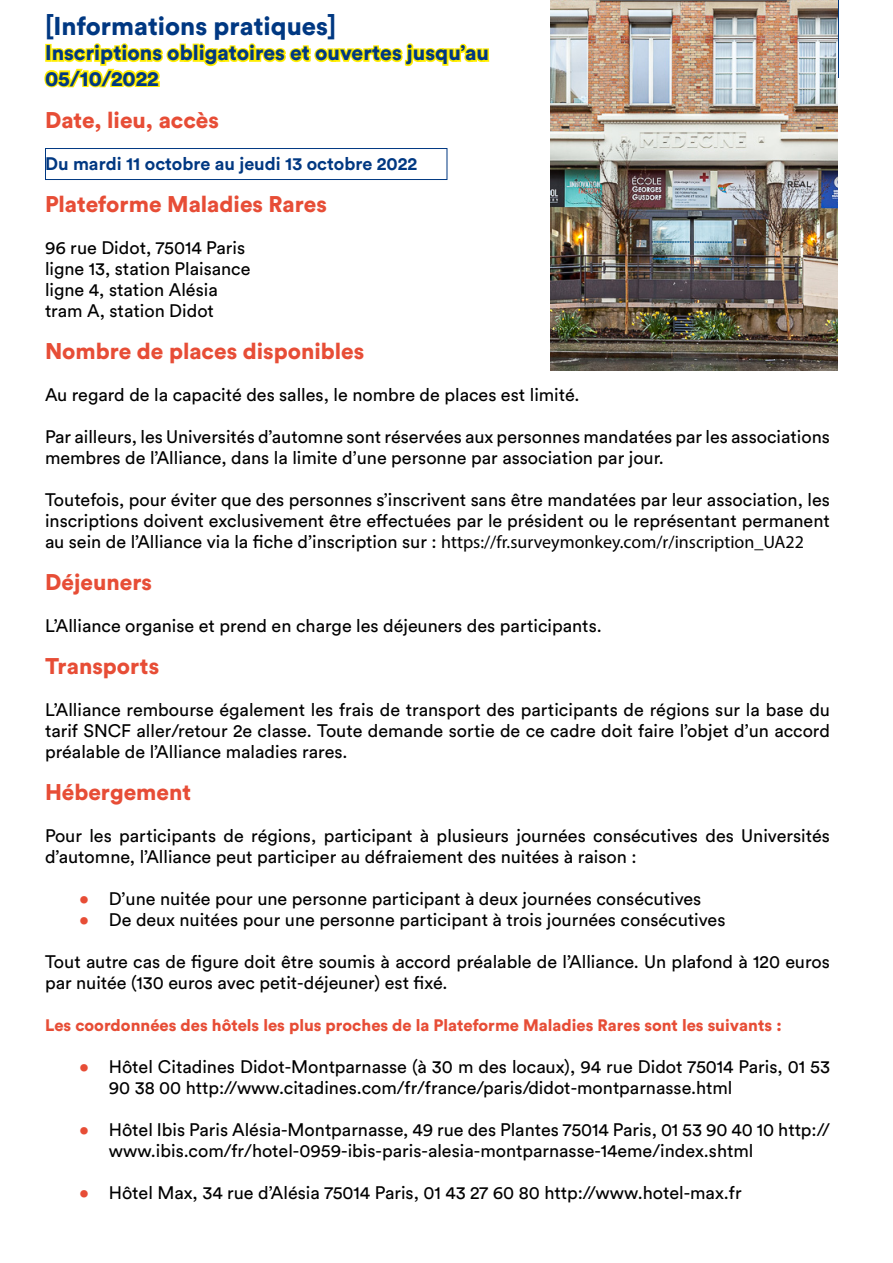
<style>
.page{position:relative;width:893px;height:1263px;background:#fff}
.page>*{position:absolute;margin:0;border:0;box-sizing:border-box;transform-origin:0 0}
.t1{font:900 25.5px "Circular Std";color:#003882}
.t2{font:900 22.5px "Circular Std";color:#e74d36}
.t3{font:900 21px/25.2px "Circular Std";color:#003882}
.t4{font:18px/21px "Circular Std";color:#000}
.t5{font:18px "Myriad Pro";color:#000}
.t6{font:700 18px "Circular Std";color:#003882}
.t7{font:900 16.5px "Circular Std";color:#e74d36}
.s1{font-family:"Circular Std"}
.s2{color:#e74d36}
</style>
<div class="page">
<div style="left:193px;top:44px;width:6px;height:18px;border:3px solid #ffed00"></div>
<div style="left:199px;top:48px;width:6px;height:14px;border:3px solid #ffed00"></div>
<div style="left:198px;top:43px;width:7px;height:7px;border:3px solid #ffed00;border-radius:50%"></div>
<svg style="left:202px;top:43px;width:288px;height:24px"></svg>
<svg style="left:44px;top:43px;width:151px;height:45px"></svg>
<img style="left:551px;top:0;width:287px;height:371px">
<div style="left:45px;top:148px;width:402px;height:32px;border:1px solid #003882"></div>
<h1 class="t1" style="left:45px;top:9px;width:293px">[Informations pratiques]</h1>
<p class="t3" style="left:45px;top:40px;width:445px">Inscriptions obligatoires et ouvertes jusqu’au<br>05/10/2022</p>
<p class="t2" style="left:45px;top:105px;width:176px">Date, lieu, accès</p>
<p class="t6" style="left:45px;top:152px;width:374px">Du mardi 11 octobre au jeudi 13 octobre 2022</p>
<p class="t2" style="left:45px;top:189px;width:283px">Plateforme Maladies Rares</p>
<p class="t4" style="left:45px;top:237px;width:207px">96 rue Didot, 75014 Paris ligne 13, station Plaisance ligne 4, station Alésia tram A, station Didot</p>
<p class="t2" style="left:45px;top:336px;width:321px">Nombre de places disponibles</p>
<p class="t4" style="left:45px;top:384px;width:536px">Au regard de la capacité des salles, le nombre de places est limité.</p>
<p class="t4" style="left:45px;top:426px;width:786px">Par ailleurs, les Universités d’automne sont réservées aux personnes mandatées par les associations membres de l’Alliance, dans la limite d’une personne par association par jour.</p>
<p class="t4" style="left:45px;top:489px;width:786px">Toutefois, pour éviter que des personnes s’inscrivent sans être mandatées par leur association, les inscriptions doivent exclusivement être effectuées par le président ou le représentant permanent</p>
<p class="t5" style="left:45px;top:530px;width:760px"><span class="s1">au sein de l’Alliance via la fiche d’inscription sur :</span> https://fr.surveymonkey.com/r/inscription_UA22</p>
<p class="t2" style="left:45px;top:567px;width:109px">Déjeuners</p>
<p class="t4" style="left:45px;top:615px;width:558px">L’Alliance organise et prend en charge les déjeuners des participants.</p>
<p class="t2" style="left:45px;top:651px;width:116px">Transports</p>
<p class="t4" style="left:45px;top:699px;width:786px;text-align:justify">L’Alliance rembourse également les frais de transport des participants de régions sur la base du tarif SNCF aller/retour 2e classe. Toute demande sortie de ce cadre doit faire l’objet d’un accord préalable de l’Alliance maladies rares.</p>
<p class="t2" style="left:45px;top:777px;width:148px">Hébergement</p>
<p class="t4" style="left:45px;top:825px;width:786px">Pour les participants de régions, participant à plusieurs journées consécutives des Universités d’automne, l’Alliance peut participer au défraiement des nuitées à raison :</p>
<p class="t4" style="left:79px;top:888px;width:624px"><span class="s2">•</span> D’une nuitée pour une personne participant à deux journées consécutives</p>
<p class="t4" style="left:79px;top:909px;width:648px"><span class="s2">•</span> De deux nuitées pour une personne participant à trois journées consécutives</p>
<p class="t4" style="left:45px;top:951px;width:786px">Tout autre cas de figure doit être soumis à accord préalable de l’Alliance. Un plafond à 120 euros par nuitée (130 euros avec petit-déjeuner) est fixé.</p>
<p class="t7" style="left:45px;top:1014px;width:738px">Les coordonnées des hôtels les plus proches de la Plateforme Maladies Rares sont les suivants :</p>
<p class="t4" style="left:109px;top:1056px;width:723px;text-indent:-30px"><span class="s2">•</span> Hôtel Citadines Didot-Montparnasse (à 30 m des locaux), 94 rue Didot 75014 Paris, 01 53<br>90 38 00 http://www.citadines.com/fr/france/paris/didot-montparnasse.html</p>
<p class="t4" style="left:109px;top:1119px;width:723px;text-indent:-30px"><span class="s2">•</span> Hôtel Ibis Paris Alésia-Montparnasse, 49 rue des Plantes 75014 Paris, 01 53 90 40 10 http:// www.ibis.com/fr/hotel-0959-ibis-paris-alesia-montparnasse-14eme/index.shtml</p>
<p class="t4" style="left:79px;top:1182px;width:664px"><span class="s2">•</span> Hôtel Max, 34 rue d’Alésia 75014 Paris, 01 43 27 60 80 http://www.hotel-max.fr</p>
</div>
